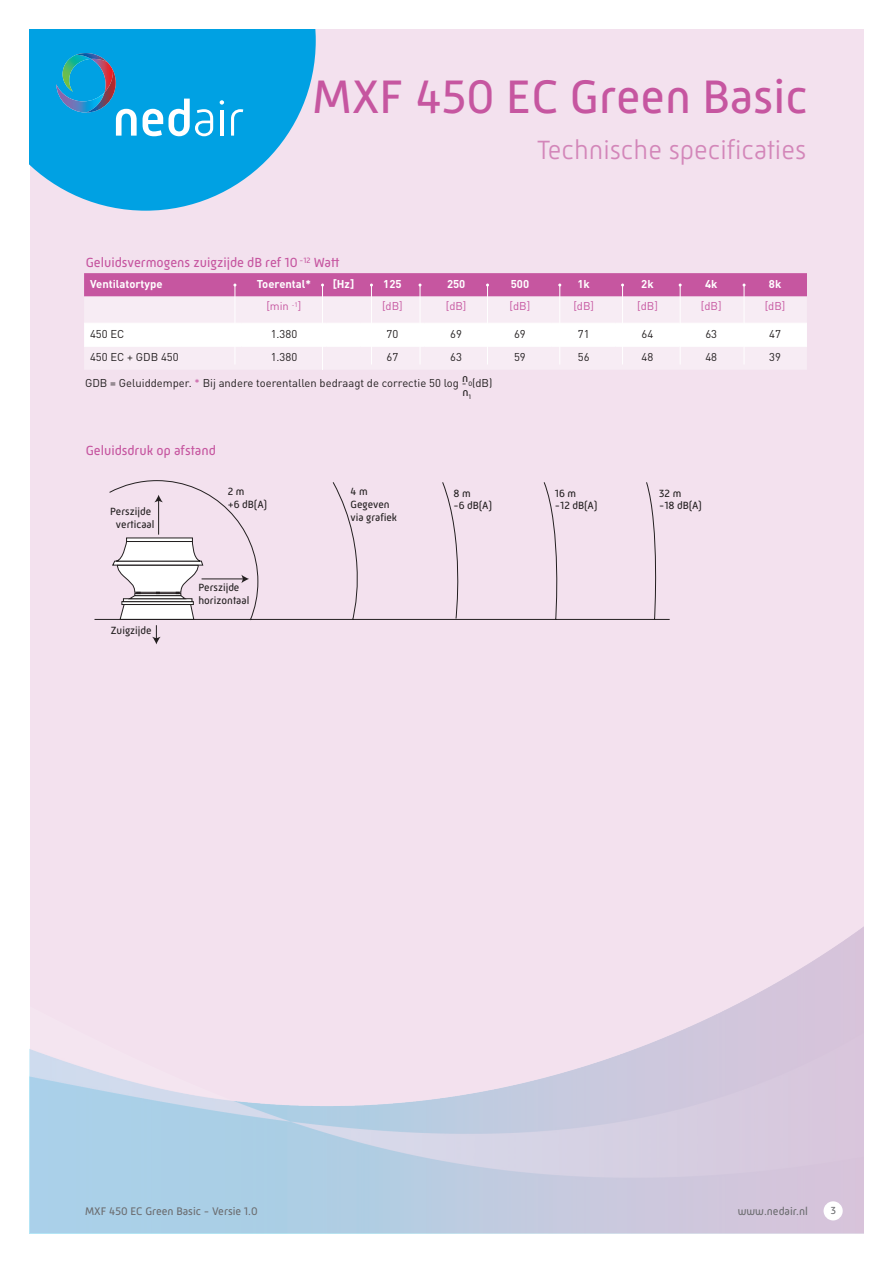
<style>
.page{position:relative;width:893px;height:1263px;background:#fff}
.page>*{position:absolute;margin:0;border:0;box-sizing:border-box;transform-origin:0 0}
.t1{font:48px "Mic 32 New";color:#c656a0}
.t2{font:300 27px "Mic 32 New";color:#d386b9}
._03_-_Tussenkop_verh{font:13.5px "Mic 32 New";color:#c656a0}
._05_-_Platte_tekst{font:11.25px "DINOT";color:#231f20}
._13_-_Tabeltekst{font:700 11.25px "DINOT";color:#fff}
.t3{font:11.25px "Mic 32 New";color:#6c6d70}
._13_-_Tabeltekst-2{font:11.25px "DINOT";color:#c656a0}
.Tabellen_nummers_en{font:11.25px "DINOT";color:#231f20}
._13_-_Tabeltekst-3{font:11.25px "DINOT";color:#231f20}
._13_-_Tabeltekst-4{font:11.25px "Mic 32 New";color:#231f20}
.t4{font:10.65px/12.9px "Mic 32 New";color:#231f20}
.t5{font:10.5px "Mic 32 New";color:#6c6d70}
.s1{color:#c656a0}
</style>
<div class="page">
<div style="left:30px;top:30px;width:833px;height:1203px;background:#f3e1ee"></div>
<img style="left:30px;top:927px;width:833px;height:306px">
<svg style="left:30px;top:30px;width:286px;height:181px;fill:#00a1e3"></svg>
<div style="left:823px;top:1201px;width:20px;height:19px;background:#fff;border-radius:50%"></div>
<svg style="left:56px;top:53px;width:81px;height:83px;background:#229cd2"></svg>
<svg style="left:143px;top:99px;width:70px;height:37px;background:#5cc3ed"></svg>
<hr style="left:220px;top:110px;width:3px;height:26px;background:#fff">
<svg style="left:220px;top:100px;width:4px;height:5px"></svg>
<svg style="left:231px;top:109px;width:12px;height:27px"></svg>
<div style="left:84px;top:297px;width:723px;height:72px;background:#f7ecf4"></div>
<div style="left:84px;top:324px;width:723px;height:22px;background:#fff"></div>
<hr style="left:84px;top:323px;width:157px;height:1px;background:#fff">
<hr style="left:241px;top:323px;width:85px;height:1px;background:#fff">
<hr style="left:326px;top:323px;width:34px;height:1px;background:#fff">
<hr style="left:360px;top:323px;width:64px;height:1px;background:#fff">
<hr style="left:424px;top:323px;width:64px;height:1px;background:#fff">
<hr style="left:488px;top:323px;width:64px;height:1px;background:#fff">
<hr style="left:552px;top:323px;width:64px;height:1px;background:#fff">
<hr style="left:616px;top:323px;width:63px;height:1px;background:#fff">
<hr style="left:679px;top:323px;width:64px;height:1px;background:#fff">
<hr style="left:743px;top:323px;width:64px;height:1px;background:#fff">
<hr style="left:84px;top:346px;width:157px;height:1px;background:#fff">
<hr style="left:241px;top:346px;width:85px;height:1px;background:#fff">
<hr style="left:326px;top:346px;width:34px;height:1px;background:#fff">
<hr style="left:360px;top:346px;width:64px;height:1px;background:#fff">
<hr style="left:424px;top:346px;width:64px;height:1px;background:#fff">
<hr style="left:488px;top:346px;width:64px;height:1px;background:#fff">
<hr style="left:552px;top:346px;width:64px;height:1px;background:#fff">
<hr style="left:616px;top:346px;width:63px;height:1px;background:#fff">
<hr style="left:679px;top:346px;width:64px;height:1px;background:#fff">
<hr style="left:743px;top:346px;width:64px;height:1px;background:#fff">
<hr style="left:371px;top:285px;width:1px;height:80px;background:#fff">
<hr style="left:322px;top:285px;width:1px;height:85px;background:#fff">
<hr style="left:235px;top:285px;width:1px;height:80px;background:#fff">
<hr style="left:420px;top:285px;width:1px;height:80px;background:#fff">
<hr style="left:487px;top:285px;width:1px;height:80px;background:#fff">
<hr style="left:559px;top:285px;width:1px;height:80px;background:#fff">
<hr style="left:622px;top:285px;width:1px;height:80px;background:#fff">
<hr style="left:680px;top:285px;width:1px;height:80px;background:#fff">
<hr style="left:744px;top:285px;width:1px;height:80px;background:#fff">
<svg style="left:84px;top:273px;width:723px;height:24px;background:#c85ca3"></svg>
<svg style="left:152px;top:625px;width:9px;height:19px"></svg>
<svg style="left:94px;top:480px;width:576px;height:141px"></svg>
<h1 class="t1" style="left:313px;top:69px;width:497px">MXF 450 EC Green Basic</h1>
<h2 class="t2" style="left:537px;top:135px;width:271px">Technische specificaties</h2>
<p class="_03_-_Tussenkop_verh" style="left:86px;top:255px;width:255px">Geluidsvermogens zuigzijde dB ref 10 <sup>-12</sup> Watt</p>
<p class="_13_-_Tabeltekst" style="left:90px;top:276px;width:74px">Ventilatortype</p>
<p class="_13_-_Tabeltekst" style="left:257px;top:276px;width:56px">Toerental*</p>
<p class="_13_-_Tabeltekst" style="left:333px;top:276px;width:23px">[Hz]</p>
<p class="_13_-_Tabeltekst" style="left:383px;top:276px;width:20px">125</p>
<p class="_13_-_Tabeltekst" style="left:447px;top:276px;width:20px">250</p>
<p class="_13_-_Tabeltekst" style="left:511px;top:276px;width:20px">500</p>
<p class="_13_-_Tabeltekst" style="left:577px;top:276px;width:14px">1k</p>
<p class="_13_-_Tabeltekst" style="left:641px;top:276px;width:14px">2k</p>
<p class="_13_-_Tabeltekst" style="left:705px;top:276px;width:14px">4k</p>
<p class="_13_-_Tabeltekst" style="left:769px;top:276px;width:14px">8k</p>
<p class="_13_-_Tabeltekst-2" style="left:266px;top:299px;width:37px">[min <sup>-1</sup>]</p>
<p class="_13_-_Tabeltekst-2" style="left:382px;top:299px;width:22px">[dB]</p>
<p class="_13_-_Tabeltekst-2" style="left:446px;top:299px;width:22px">[dB]</p>
<p class="_13_-_Tabeltekst-2" style="left:510px;top:299px;width:22px">[dB]</p>
<p class="_13_-_Tabeltekst-2" style="left:573px;top:299px;width:22px">[dB]</p>
<p class="_13_-_Tabeltekst-2" style="left:637px;top:299px;width:22px">[dB]</p>
<p class="_13_-_Tabeltekst-2" style="left:701px;top:299px;width:22px">[dB]</p>
<p class="_13_-_Tabeltekst-2" style="left:765px;top:299px;width:22px">[dB]</p>
<p class="_13_-_Tabeltekst-3" style="left:90px;top:327px;width:36px">450 EC</p>
<p class="Tabellen_nummers_en" style="left:271px;top:327px;width:28px">1.380</p>
<p class="_13_-_Tabeltekst-3" style="left:386px;top:327px;width:13px">70</p>
<p class="_13_-_Tabeltekst-3" style="left:450px;top:327px;width:13px">69</p>
<p class="Tabellen_nummers_en" style="left:514px;top:327px;width:13px">69</p>
<p class="Tabellen_nummers_en" style="left:578px;top:327px;width:13px">71</p>
<p class="Tabellen_nummers_en" style="left:642px;top:327px;width:13px">64</p>
<p class="Tabellen_nummers_en" style="left:705px;top:327px;width:13px">63</p>
<p class="Tabellen_nummers_en" style="left:769px;top:327px;width:13px">47</p>
<p class="_13_-_Tabeltekst-3" style="left:90px;top:350px;width:90px">450 EC + GDB 450</p>
<p class="Tabellen_nummers_en" style="left:271px;top:350px;width:28px">1.380</p>
<p class="Tabellen_nummers_en" style="left:386px;top:350px;width:13px">67</p>
<p class="Tabellen_nummers_en" style="left:450px;top:350px;width:13px">63</p>
<p class="Tabellen_nummers_en" style="left:514px;top:350px;width:13px">59</p>
<p class="Tabellen_nummers_en" style="left:578px;top:350px;width:13px">56</p>
<p class="Tabellen_nummers_en" style="left:642px;top:350px;width:13px">48</p>
<p class="Tabellen_nummers_en" style="left:705px;top:350px;width:13px">48</p>
<p class="Tabellen_nummers_en" style="left:769px;top:350px;width:13px">39</p>
<p class="_13_-_Tabeltekst-4" style="left:462px;top:372px;width:11px">n<sub>0</sub></p>
<p class="_05_-_Platte_tekst" style="left:85px;top:376px;width:409px">GDB = Geluiddemper. <span class="s1">*</span> Bij andere toerentallen bedraagt de correctie 50 log - (dB)</p>
<p class="_13_-_Tabeltekst-4" style="left:462px;top:385px;width:10px">n<sub>1</sub></p>
<p class="_03_-_Tussenkop_verh" style="left:86px;top:442px;width:132px">Geluidsdruk op afstand</p>
<p class="t4" style="left:110px;top:505px;width:46px;text-align:center">Perszijde verticaal</p>
<p class="t4" style="left:228px;top:485px;width:41px">2 m<br>+6 dB(A)</p>
<p class="t4" style="left:351px;top:485px;width:48px">4 m<br>Gegeven via grafiek</p>
<p class="t4" style="left:453px;top:486px;width:40px">8 m<br>-6 dB(A)</p>
<p class="t4" style="left:555px;top:486px;width:44px">16 m<br>-12 dB(A)</p>
<p class="t4" style="left:659px;top:486px;width:44px">32 m<br>-18 dB(A)</p>
<p class="t4" style="left:111px;top:624px;width:42px">Zuigzijde</p>
<p class="t4" style="left:198px;top:581px;width:52px">Perszijde horizontaal</p>
<p class="t3" style="left:85px;top:1205px;width:174px">MXF 450 EC Green Basic - Versie 1.0</p>
<p class="t3" style="left:738px;top:1205px;width:72px">www.nedair.nl</p>
<p class="t5" style="left:831px;top:1204px;width:7px">3</p>
</div>
